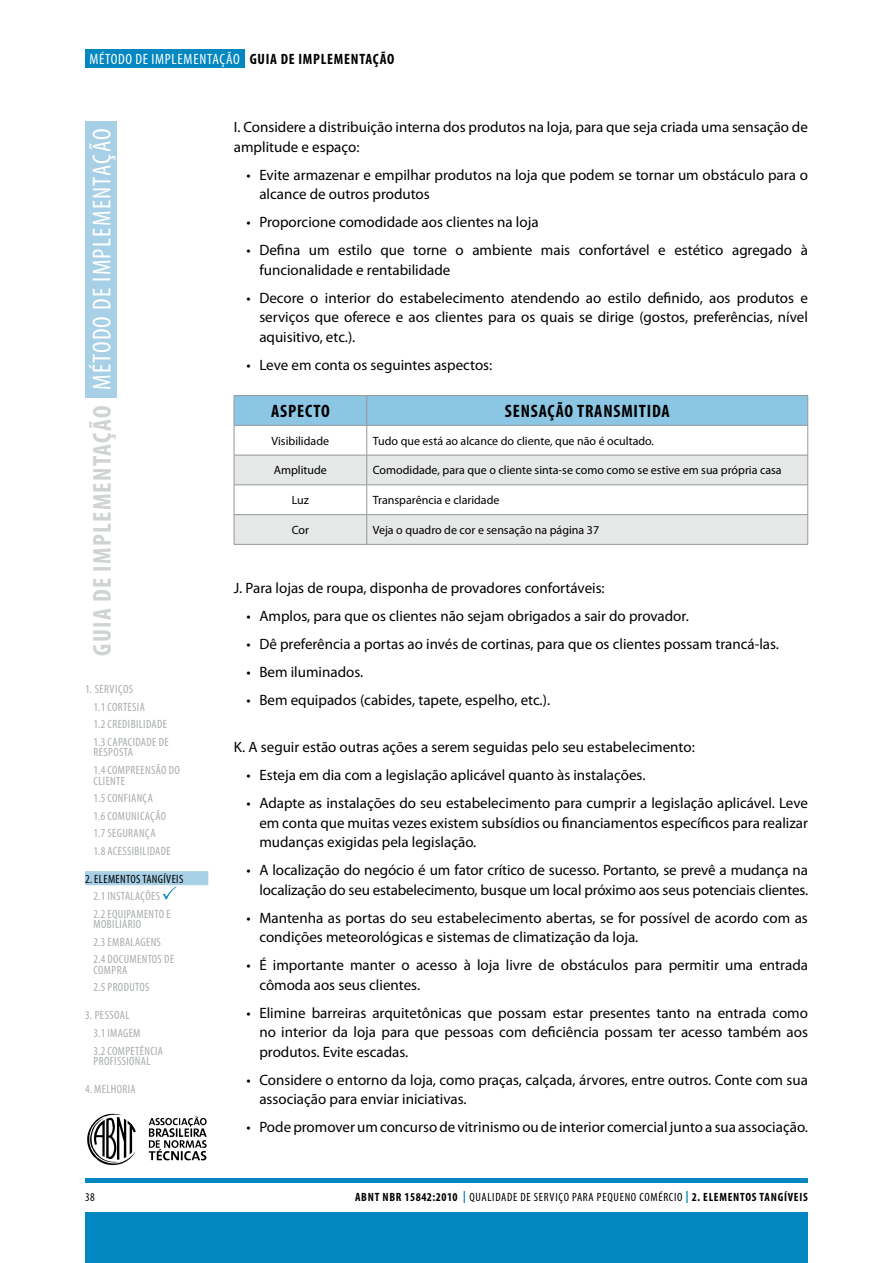
<style>
.page{position:relative;width:893px;height:1263px;background:#fff}
.page>*{position:absolute;margin:0;border:0;box-sizing:border-box;transform-origin:0 0}
.t1{font:condensed 25.95px "Myriad Pro";letter-spacing:.05em;color:#fff}
.t2{font:700 condensed 25.95px "Myriad Pro";letter-spacing:.05em;color:#d0d3d3}
.t3{font:700 condensed 18px "Myriad Pro";letter-spacing:.045em;color:#000}
.t4{font:15px/19.5px "Myriad Pro";color:#000}
.t5{font:condensed 15px "Myriad Pro";letter-spacing:.05em;color:#fff}
.t6{font:condensed 12px/17.5px "Myriad Pro";letter-spacing:.03em;color:#a8acad}
.t7{font:12px "Myriad Pro";color:#000}
.t8{font:700 condensed 12px "Myriad Pro";letter-spacing:.06em;color:#000}
.t9{font:condensed 12px "Myriad Pro";letter-spacing:.03em;color:#000}
.s1{font-weight:700;color:#000}
.s2{font-stretch:normal;color:#0387c0}
.s3{font-weight:400}
</style>
<div class="page">
<hr style="left:85px;top:1179px;width:723px;height:4px;background:#0387c0">
<svg style="left:87px;top:1113px;width:49px;height:53px"></svg>
<svg style="left:149px;top:1116px;width:58px;height:45px"></svg>
<div style="left:85px;top:1213px;width:722px;height:50px;background:#0387c0"></div>
<div style="left:85px;top:121px;width:31px;height:277px;background:#a7cfe5"></div>
<div style="left:85px;top:49px;width:159px;height:18px;background:#0387c0"></div>
<div style="left:235px;top:456px;width:572px;height:29px;background:#e6e7e7"></div>
<hr style="left:234px;top:395px;width:133px;height:1px;background:#949798">
<hr style="left:367px;top:395px;width:441px;height:1px;background:#949798">
<svg style="left:234px;top:396px;width:574px;height:59px"></svg>
<hr style="left:234px;top:455px;width:133px;height:1px;background:#949798">
<hr style="left:234px;top:455px;width:1px;height:30px;background:#949798">
<hr style="left:367px;top:455px;width:441px;height:1px;background:#949798">
<hr style="left:366px;top:455px;width:1px;height:30px;background:#949798">
<hr style="left:807px;top:455px;width:1px;height:30px;background:#949798">
<svg style="left:234px;top:485px;width:574px;height:59px"></svg>
<hr style="left:234px;top:544px;width:574px;height:1px;background:#949798">
<svg style="left:85px;top:871px;width:123px;height:29px"></svg>
<p class="t5" style="left:89px;top:51px;width:307px">MÉTODO DE IMPLEMENTAÇÃO <span class="s1">GUIA DE IMPLEMENTAÇÃO</span></p>
<h1 class="t1" style="left:88px;top:390px;width:263px;rotate:-90deg">MÉTODO DE IMPLEMENTAÇÃO</h1>
<h1 class="t2" style="left:88px;top:656px;width:252px;rotate:-90deg">GUIA DE IMPLEMENTAÇÃO</h1>
<p class="t6" style="left:94px;top:681px;width:77px;text-indent:-9px">1. SERVIÇOS<br>1.1 CORTESIA<br>1.2 CREDIBILIDADE<br>1.3 CAPACIDADE DE</p>
<p class="t6" style="left:94px;top:744px;width:88px">RESPOSTA<br>1.4 COMPREENSÃO DO</p>
<p class="t6" style="left:94px;top:772px;width:79px">CLIENTE<br>1.5 CONFIANÇA<br>1.6 COMUNICAÇÃO<br>1.7 SEGURANÇA<br>1.8 ACESSIBILIDADE</p>
<p class="t6" style="left:94px;top:888px;width:79px">2.1 INSTALAÇÕES<br>2.2 EQUIPAMENTO E</p>
<p class="t6" style="left:94px;top:916px;width:82px">MOBILIÁRIO<br>2.3 EMBALAGENS<br>2.4 DOCUMENTOS DE</p>
<p class="t6" style="left:94px;top:961px;width:57px">COMPRA<br>2.5 PRODUTOS</p>
<p class="t6" style="left:94px;top:1007px;width:71px;text-indent:-9px">3. PESSOAL<br>3.1 IMAGEM<br>3.2 COMPETÊNCIA</p>
<p class="t6" style="left:94px;top:1053px;width:58px">PROFISSIONAL</p>
<p class="t6" style="left:85px;top:1081px;width:52px">4. MELHORIA</p>
<p class="t9" style="left:85px;top:872px;width:100px">2. ELEMENTOS TANGÍVEIS</p>
<p class="t4" style="left:234px;top:118px;width:575px">I. Considere a distribuição interna dos produtos na loja, para que seja criada uma sensação de amplitude e espaço:</p>
<p class="t4" style="left:259px;top:165px;width:550px;text-indent:-13px">• Evite armazenar e empilhar produtos na loja que podem se tornar um obstáculo para o alcance de outros produtos</p>
<p class="t4" style="left:247px;top:213px;width:293px">• Proporcione comodidade aos clientes na loja</p>
<p class="t4" style="left:259px;top:241px;width:550px;text-indent:-13px">• Defina um estilo que torne o ambiente mais confortável e estético agregado à funcionalidade e rentabilidade</p>
<p class="t4" style="left:259px;top:288px;width:550px;text-align:justify;text-indent:-13px">• Decore o interior do estabelecimento atendendo ao estilo definido, aos produtos e serviços que oferece e aos clientes para os quais se dirige (gostos, preferências, nível aquisitivo, etc.).</p>
<p class="t4" style="left:247px;top:355px;width:247px">• Leve em conta os seguintes aspectos:</p>
<p class="t3" style="left:271px;top:401px;width:60px">ASPECTO</p>
<p class="t3" style="left:505px;top:401px;width:166px">SENSAÇÃO TRANSMITIDA</p>
<p class="t7" style="left:272px;top:434px;width:59px">Visibilidade</p>
<p class="t7" style="left:373px;top:434px;width:283px">Tudo que está ao alcance do cliente, que não é ocultado.</p>
<p class="t7" style="left:274px;top:464px;width:55px">Amplitude</p>
<p class="t7" style="left:373px;top:464px;width:410px">Comodidade, para que o cliente sinta-se como como se estive em sua própria casa</p>
<p class="t7" style="left:292px;top:494px;width:19px">Luz</p>
<p class="t7" style="left:373px;top:494px;width:128px">Transparência e claridade</p>
<p class="t7" style="left:292px;top:523px;width:19px">Cor</p>
<p class="t7" style="left:373px;top:523px;width:228px">Veja o quadro de cor e sensação na página 37</p>
<p class="t4" style="left:234px;top:578px;width:372px">J. Para lojas de roupa, disponha de provadores confortáveis:</p>
<p class="t4" style="left:247px;top:606px;width:444px">• Amplos, para que os clientes não sejam obrigados a sair do provador.</p>
<p class="t4" style="left:247px;top:634px;width:534px">• Dê preferência a portas ao invés de cortinas, para que os clientes possam trancá-las.</p>
<p class="t4" style="left:247px;top:662px;width:118px">• Bem iluminados.</p>
<p class="t4" style="left:247px;top:690px;width:305px">• Bem equipados (cabides, tapete, espelho, etc.).</p>
<p class="t4" style="left:234px;top:738px;width:462px">K. A seguir estão outras ações a serem seguidas pelo seu estabelecimento:</p>
<p class="t4" style="left:247px;top:766px;width:400px">• Esteja em dia com a legislação aplicável quanto às instalações.</p>
<p class="t4" style="left:259px;top:794px;width:550px;text-align:justify;text-indent:-13px">• Adapte as instalações do seu estabelecimento para cumprir a legislação aplicável. Leve em conta que muitas vezes existem subsídios ou financiamentos específicos para realizar mudanças exigidas pela legislação.</p>
<p class="t4" style="left:247px;top:861px;width:563px;text-align:right">• A localização do negócio é um fator crítico de sucesso. Portanto, se prevê a mudança na localização do seu estabelecimento, busque um local próximo aos seus potenciais clientes.</p>
<p class="t4" style="left:259px;top:908px;width:550px;text-indent:-13px">• Mantenha as portas do seu estabelecimento abertas, se for possível de acordo com as condições meteorológicas e sistemas de climatização da loja.</p>
<p class="t4" style="left:259px;top:956px;width:550px;text-indent:-13px">• É importante manter o acesso à loja livre de obstáculos para permitir uma entrada cômoda aos seus clientes.</p>
<p class="t4" style="left:259px;top:1003px;width:550px;text-align:justify;text-indent:-13px">• Elimine barreiras arquitetônicas que possam estar presentes tanto na entrada como no interior da loja para que pessoas com deficiência possam ter acesso também aos produtos. Evite escadas.</p>
<p class="t4" style="left:259px;top:1070px;width:550px;text-indent:-13px">• Considere o entorno da loja, como praças, calçada, árvores, entre outros. Conte com sua associação para enviar iniciativas.</p>
<p class="t4" style="left:247px;top:1118px;width:563px">• Pode promover um concurso de vitrinismo ou de interior comercial junto a sua associação.</p>
<p class="t9" style="left:85px;top:1191px;width:11px">38</p>
<p class="t8" style="left:355px;top:1191px;width:454px">ABNT NBR 15842:2010 <span class="s2">|</span> <span class="s3">QUALIDADE DE SERVIÇO PARA PEQUENO COMÉRCIO</span> <span class="s2">|</span> 2. ELEMENTOS TANGÍVEIS</p>
</div>
